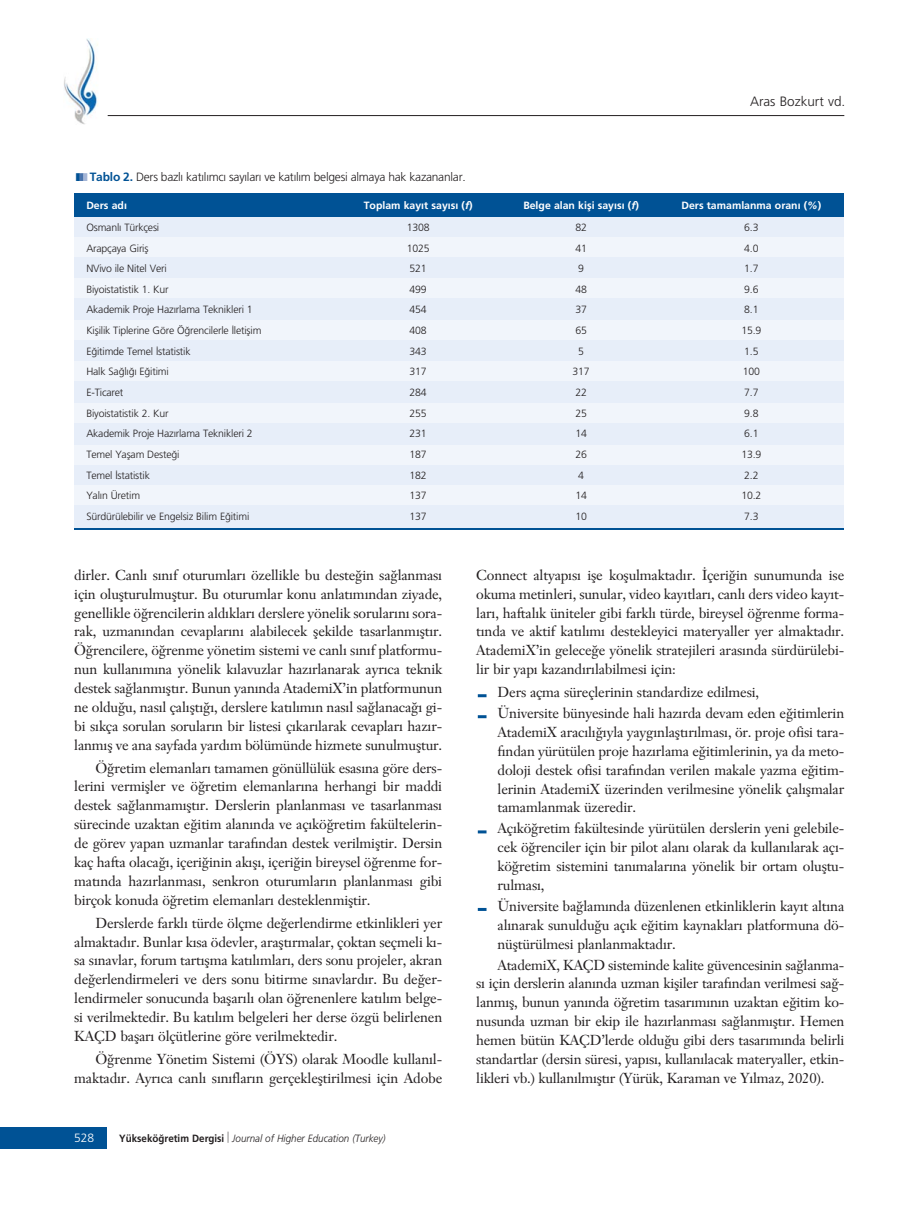
<style>
.page{position:relative;width:919px;height:1217px;background:#fff}
.page>*{position:absolute;margin:0;border:0;box-sizing:border-box;transform-origin:0 0}
.t1{font:14.25px/18.9px "Janson Text";letter-spacing:-.015em;color:#231f20;text-align:justify}
.t2{font:300 13.5px "Frutiger";color:#231f20}
.t3{font:300 12px "Frutiger";letter-spacing:-.02em;color:#231f20}
.t4{font:300 12px "Frutiger";color:#fff}
.t5{font:300 10.5px "Frutiger";letter-spacing:-.015em;color:#231f20}
.t6{font:700 10.5px "Frutiger";color:#fff}
.t7{font:italic 300 10.5px "Frutiger";color:#231f20;scale:.94 1}
.s1{color:#005295}
.s2{color:#4973ac}
.s3{color:#a4b5d6}
.s4{font-weight:700;color:#005295}
.s5{font-style:italic}
.s6{font-weight:700;font-style:normal}
</style>
<div class="page">
<div style="left:0;top:1127px;width:106px;height:21px;background:#005295"></div>
<img style="left:64px;top:38px;width:34px;height:87px">
<hr style="left:108px;top:115px;width:736px;height:1px;background:#231f20">
<div style="left:97px;top:107px;width:10px;height:9px;background:#fff"></div>
<svg style="left:478px;top:907px;width:8px;height:3px"></svg>
<svg style="left:478px;top:830px;width:8px;height:3px"></svg>
<svg style="left:478px;top:715px;width:8px;height:3px"></svg>
<svg style="left:478px;top:694px;width:8px;height:3px"></svg>
<div style="left:74px;top:216px;width:769px;height:312px;background:#e7eef9"></div>
<div style="left:74px;top:237px;width:769px;height:19px;background:#f1f5fb"></div>
<div style="left:74px;top:279px;width:769px;height:19px;background:#f1f5fb"></div>
<div style="left:74px;top:320px;width:769px;height:19px;background:#f1f5fb"></div>
<div style="left:74px;top:361px;width:769px;height:19px;background:#f1f5fb"></div>
<div style="left:74px;top:403px;width:769px;height:20px;background:#f1f5fb"></div>
<div style="left:74px;top:445px;width:769px;height:19px;background:#f1f5fb"></div>
<div style="left:74px;top:485px;width:769px;height:20px;background:#f1f5fb"></div>
<div style="left:74px;top:193px;width:769px;height:23px;background:#005295"></div>
<hr style="left:74px;top:528px;width:769px;height:1px;background:#005295">
<p class="t2" style="left:750px;top:96px;width:97px">Aras Bozkurt vd.</p>
<p class="t3" style="left:76px;top:171px;width:391px"><span class="s1">❚</span><span class="s2">❚</span><span class="s3">❚</span> <span class="s4">Tablo 2.</span> Ders bazl› kat›l›mc› say›lar› ve kat›l›m belgesi almaya hak kazananlar.</p>
<p class="t6" style="left:86px;top:201px;width:42px">Ders ad›</p>
<p class="t6" style="left:364px;top:201px;width:110px">Toplam kay›t say›s› (<span class="s5">f</span>)</p>
<p class="t6" style="left:523px;top:201px;width:117px">Belge alan kifli say›s› (<span class="s5">f</span>)</p>
<p class="t6" style="left:681px;top:201px;width:141px">Ders tamamlanma oran› (<span class="s5">%</span>)</p>
<p class="t5" style="left:86px;top:223px;width:74px">Osmanl› Türkçesi</p>
<p class="t5" style="left:407px;top:223px;width:24px">1308</p>
<p class="t5" style="left:575px;top:223px;width:13px">82</p>
<p class="t5" style="left:744px;top:223px;width:16px">6.3</p>
<p class="t5" style="left:86px;top:244px;width:64px">Arapçaya Girifl</p>
<p class="t5" style="left:407px;top:244px;width:24px">1025</p>
<p class="t5" style="left:575px;top:244px;width:13px">41</p>
<p class="t5" style="left:744px;top:244px;width:16px">4.0</p>
<p class="t5" style="left:86px;top:264px;width:82px">NVivo ile Nitel Veri</p>
<p class="t5" style="left:409px;top:264px;width:19px">521</p>
<p class="t5" style="left:578px;top:264px;width:7px">9</p>
<p class="t5" style="left:744px;top:264px;width:16px">1.7</p>
<p class="t5" style="left:86px;top:285px;width:84px">Biyoistatistik 1. Kur</p>
<p class="t5" style="left:409px;top:285px;width:19px">499</p>
<p class="t5" style="left:575px;top:285px;width:13px">48</p>
<p class="t5" style="left:744px;top:285px;width:16px">9.6</p>
<p class="t5" style="left:86px;top:305px;width:168px">Akademik Proje Haz›rlama Teknikleri 1</p>
<p class="t5" style="left:409px;top:305px;width:19px">454</p>
<p class="t5" style="left:575px;top:305px;width:13px">37</p>
<p class="t5" style="left:744px;top:305px;width:16px">8.1</p>
<p class="t5" style="left:86px;top:326px;width:176px">Kiflilik Tiplerine Göre Ö¤rencilerle ‹letiflim</p>
<p class="t5" style="left:409px;top:326px;width:19px">408</p>
<p class="t5" style="left:575px;top:326px;width:13px">65</p>
<p class="t5" style="left:741px;top:326px;width:21px">15.9</p>
<p class="t5" style="left:86px;top:347px;width:106px">E¤itimde Temel ‹statistik</p>
<p class="t5" style="left:409px;top:347px;width:19px">343</p>
<p class="t5" style="left:578px;top:347px;width:7px">5</p>
<p class="t5" style="left:744px;top:347px;width:16px">1.5</p>
<p class="t5" style="left:86px;top:367px;width:84px">Halk Sa¤l›¤› E¤itimi</p>
<p class="t5" style="left:409px;top:367px;width:19px">317</p>
<p class="t5" style="left:572px;top:367px;width:19px">317</p>
<p class="t5" style="left:742px;top:367px;width:19px">100</p>
<p class="t5" style="left:86px;top:388px;width:39px">E-Ticaret</p>
<p class="t5" style="left:409px;top:388px;width:19px">284</p>
<p class="t5" style="left:575px;top:388px;width:13px">22</p>
<p class="t5" style="left:744px;top:388px;width:16px">7.7</p>
<p class="t5" style="left:86px;top:408px;width:84px">Biyoistatistik 2. Kur</p>
<p class="t5" style="left:409px;top:408px;width:19px">255</p>
<p class="t5" style="left:575px;top:408px;width:13px">25</p>
<p class="t5" style="left:744px;top:408px;width:16px">9.8</p>
<p class="t5" style="left:86px;top:429px;width:168px">Akademik Proje Haz›rlama Teknikleri 2</p>
<p class="t5" style="left:409px;top:429px;width:19px">231</p>
<p class="t5" style="left:575px;top:429px;width:13px">14</p>
<p class="t5" style="left:744px;top:429px;width:16px">6.1</p>
<p class="t5" style="left:86px;top:450px;width:95px">Temel Yaflam Deste¤i</p>
<p class="t5" style="left:409px;top:450px;width:19px">187</p>
<p class="t5" style="left:575px;top:450px;width:13px">26</p>
<p class="t5" style="left:741px;top:450px;width:21px">13.9</p>
<p class="t5" style="left:86px;top:470px;width:65px">Temel ‹statistik</p>
<p class="t5" style="left:409px;top:470px;width:19px">182</p>
<p class="t5" style="left:578px;top:470px;width:7px">4</p>
<p class="t5" style="left:744px;top:470px;width:16px">2.2</p>
<p class="t5" style="left:86px;top:491px;width:55px">Yal›n Üretim</p>
<p class="t5" style="left:409px;top:491px;width:19px">137</p>
<p class="t5" style="left:575px;top:491px;width:13px">14</p>
<p class="t5" style="left:741px;top:491px;width:21px">10.2</p>
<p class="t5" style="left:86px;top:512px;width:164px">Sürdürülebilir ve Engelsiz Bilim E¤itimi</p>
<p class="t5" style="left:409px;top:512px;width:19px">137</p>
<p class="t5" style="left:575px;top:512px;width:13px">10</p>
<p class="t5" style="left:744px;top:512px;width:16px">7.3</p>
<p class="t1" style="left:74px;top:567px;width:369px">dirler. Canl› s›n›f oturumlar› özellikle bu deste¤in sa¤lanmas› için oluflturulmufltur. Bu oturumlar konu anlat›m›ndan ziyade, genellikle ö¤rencilerin ald›klar› derslere yönelik sorular›n› sora&shy;rak, uzman›ndan cevaplar›n› alabilecek flekilde tasarlanm›flt›r.<br>Ö¤rencilere, ö¤renme yönetim sistemi ve canl› s›n›f platformu&shy;nun kullan›m›na yönelik k›lavuzlar haz›rlanarak ayr›ca teknik destek sa¤lanm›flt›r. Bunun yan›nda AtademiX’in platformunun ne oldu¤u, nas›l çal›flt›¤›, derslere kat›l›m›n nas›l sa¤lanaca¤› gi&shy;bi s›kça sorulan sorular›n bir listesi ç›kar›larak cevaplar› haz›r&shy;lanm›fl ve ana sayfada yard›m bölümünde hizmete sunulmufltur.</p>
<p class="t1" style="left:74px;top:759px;width:369px;text-indent:21px">Ö¤retim elemanlar› tamamen gönüllülük esas›na göre ders&shy;lerini vermifller ve ö¤retim elemanlar›na herhangi bir maddi destek sa¤lanmam›flt›r. Derslerin planlanmas› ve tasarlanmas› sürecinde uzaktan e¤itim alan›nda ve aç›kö¤retim fakültelerin&shy;de görev yapan uzmanlar taraf›ndan destek verilmifltir. Dersin kaç hafta olaca¤›, içeri¤inin ak›fl›, içeri¤in bireysel ö¤renme for&shy;mat›nda haz›rlanmas›, senkron oturumlar›n planlanmas› gibi birçok konuda ö¤retim elemanlar› desteklenmifltir.</p>
<p class="t1" style="left:74px;top:914px;width:369px;text-indent:21px">Derslerde farkl› türde ölçme de¤erlendirme etkinlikleri yer almaktad›r. Bunlar k›sa ödevler, araflt›rmalar, çoktan seçmeli k›- sa s›navlar, forum tart›flma kat›l›mlar›, ders sonu projeler, akran de¤erlendirmeleri ve ders sonu bitirme s›navlard›r. Bu de¤er&shy;lendirmeler sonucunda baflar›l› olan ö¤renenlere kat›l›m belge&shy;si verilmektedir. Bu kat›l›m belgeleri her derse özgü belirlenen KAÇD baflar› ölçütlerine göre verilmektedir.</p>
<p class="t1" style="left:74px;top:1050px;width:369px;text-align:right">Ö¤renme Yönetim Sistemi (ÖYS) olarak Moodle kullan›l&shy;maktad›r. Ayr›ca canl› s›n›flar›n gerçeklefltirilmesi için Adobe</p>
<p class="t4" style="left:74px;top:1132px;width:22px">528</p>
<p class="t7" style="left:119px;top:1133px;width:285px"><span class="s6">Yüksekö¤retim Dergisi</span> Journal of Higher Education (Turkey)</p>
<p class="t1" style="left:476px;top:567px;width:369px">Connect altyap›s› ifle koflulmaktad›r. ‹çeri¤in sunumunda ise okuma metinleri, sunular, video kay›tlar›, canl› ders video kay›t&shy;lar›, haftal›k üniteler gibi farkl› türde, bireysel ö¤renme forma&shy;t›nda ve aktif kat›l›m› destekleyici materyaller yer almaktad›r.<br>AtademiX’in gelece¤e yönelik stratejileri aras›nda sürdürülebi&shy;lir bir yap› kazand›r›labilmesi için:</p>
<p class="t1" style="left:497px;top:683px;width:348px;line-height:21px">Ders açma süreçlerinin standardize edilmesi,<br>Üniversite bünyesinde hali haz›rda devam eden e¤itimlerin</p>
<p class="t1" style="left:497px;top:724px;width:348px">AtademiX arac›l›¤›yla yayg›nlaflt›r›lmas›, ör. proje ofisi tara&shy;f›ndan yürütülen proje haz›rlama e¤itimlerinin, ya da meto&shy;doloji destek ofisi taraf›ndan verilen makale yazma e¤itim&shy;lerinin AtademiX üzerinden verilmesine yönelik çal›flmalar tamamlanmak üzeredir.</p>
<p class="t1" style="left:497px;top:820px;width:348px">Aç›kö¤retim fakültesinde yürütülen derslerin yeni gelebile&shy;cek ö¤renciler için bir pilot alan› olarak da kullan›larak aç›- kö¤retim sistemini tan›malar›na yönelik bir ortam olufltu&shy;rulmas›,</p>
<p class="t1" style="left:497px;top:897px;width:348px">Üniversite ba¤lam›nda düzenlenen etkinliklerin kay›t alt›na al›narak sunuldu¤u aç›k e¤itim kaynaklar› platformuna dö&shy;nüfltürülmesi planlanmaktad›r.</p>
<p class="t1" style="left:476px;top:956px;width:369px;text-indent:21px">AtademiX, KAÇD sisteminde kalite güvencesinin sa¤lanma&shy;s› için derslerin alan›nda uzman kifliler taraf›ndan verilmesi sa¤- lanm›fl, bunun yan›nda ö¤retim tasar›m›n›n uzaktan e¤itim ko&shy;nusunda uzman bir ekip ile haz›rlanmas› sa¤lanm›flt›r. Hemen hemen bütün KAÇD’lerde oldu¤u gibi ders tasar›m›nda belirli standartlar (dersin süresi, yap›s›, kullan›lacak materyaller, etkin&shy;likleri vb.) kullan›lm›flt›r (Yürük, Karaman ve Y›lmaz, 2020).</p>
</div>
